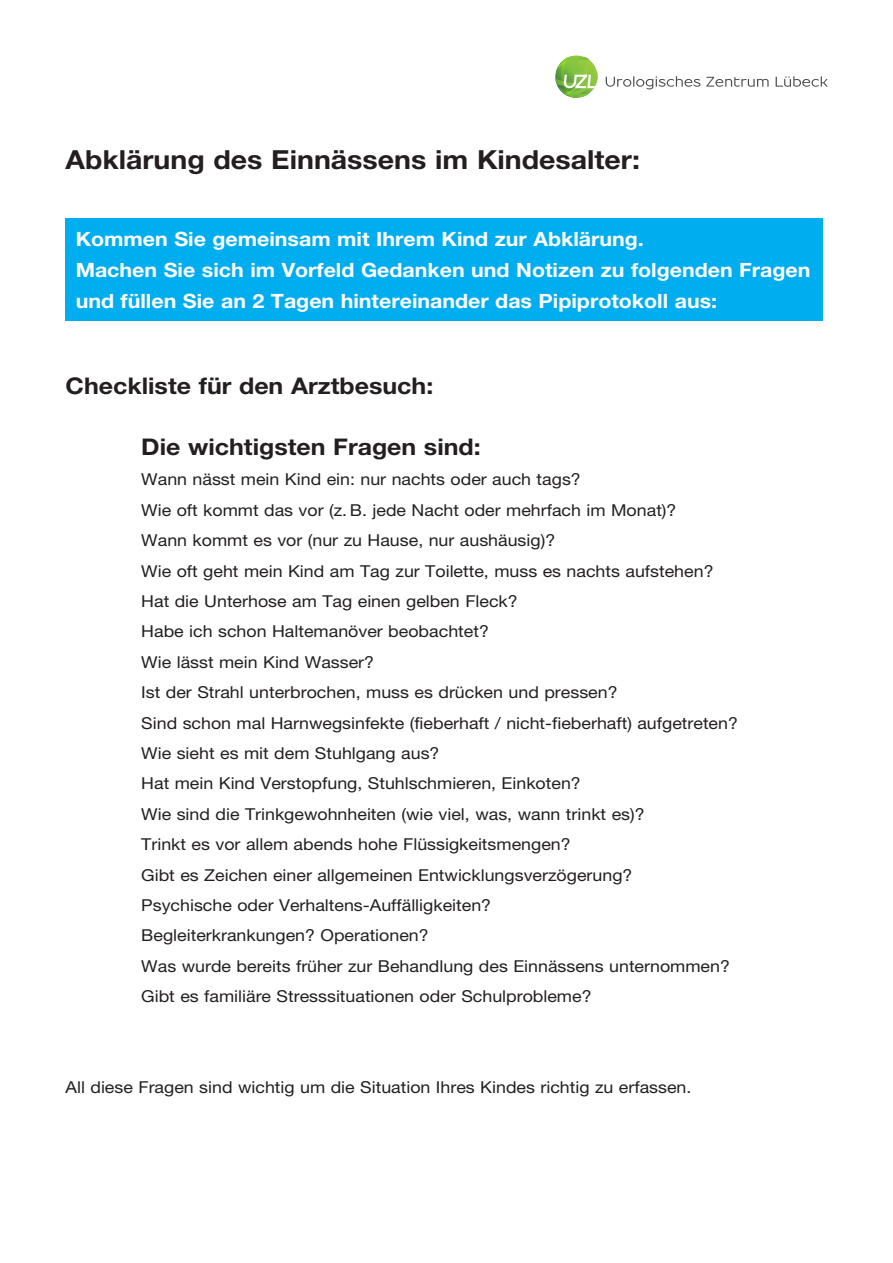
<style>
.page{position:relative;width:893px;height:1263px;background:#fff}
.page>*{position:absolute;margin:0;border:0;box-sizing:border-box;transform-origin:0 0}
.t1{font:700 26.25px "Helvetica Neue";color:#231f20;scale:1.08 1}
.t2{font:700 22.95px "Helvetica Neue";color:#231f20;scale:1.08 1}
.t3{font:700 19.65px/31.2px "Helvetica Neue";color:#fff;scale:1.08 1}
.t4{font:16.5px/30.5px "Helvetica Neue";color:#231f20;scale:1.08 1}
</style>
<div class="page">
<div style="left:66px;top:218px;width:757px;height:102px;background:#00aeef"></div>
<svg style="left:606px;top:76px;width:222px;height:13px"></svg>
<svg style="left:555px;top:55px;width:43px;height:43px"></svg>
<h1 class="t1" style="left:66px;top:143px;width:533px">Abklärung des Einnässens im Kindesalter:</h1>
<p class="t3" style="left:76px;top:223px;width:682px">Kommen Sie gemeinsam mit Ihrem Kind zur Abklärung.<br>Machen Sie sich im Vorfeld Gedanken und Notizen zu folgenden Fragen und füllen Sie an 2 Tagen hintereinander das Pipiprotokoll aus:</p>
<h2 class="t2" style="left:66px;top:372px;width:342px">Checkliste für den Arztbesuch:</h2>
<h2 class="t2" style="left:141px;top:433px;width:316px">Die wichtigsten Fragen sind:</h2>
<p class="t4" style="left:141px;top:464px;width:554px">Wann nässt mein Kind ein: nur nachts oder auch tags?<br>Wie oft kommt das vor (z.B. jede Nacht oder mehrfach im Monat)?<br>Wann kommt es vor (nur zu Hause, nur aushäusig)?<br>Wie oft geht mein Kind am Tag zur Toilette, muss es nachts aufstehen?<br>Hat die Unterhose am Tag einen gelben Fleck?<br>Habe ich schon Haltemanöver beobachtet?<br>Wie lässt mein Kind Wasser?<br>Ist der Strahl unterbrochen, muss es drücken und pressen?<br>Sind schon mal Harnwegsinfekte (fieberhaft / nicht-fieberhaft) aufgetreten?<br>Wie sieht es mit dem Stuhlgang aus?<br>Hat mein Kind Verstopfung, Stuhlschmieren, Einkoten?<br>Wie sind die Trinkgewohnheiten (wie viel, was, wann trinkt es)?<br>Trinkt es vor allem abends hohe Flüssigkeitsmengen?<br>Gibt es Zeichen einer allgemeinen Entwicklungsverzögerung?<br>Psychische oder Verhaltens-Auffälligkeiten?<br>Begleiterkrankungen? Operationen?<br>Was wurde bereits früher zur Behandlung des Einnässens unternommen?<br>Gibt es familiäre Stresssituationen oder Schulprobleme?</p>
<p class="t4" style="left:66px;top:1072px;width:581px">All diese Fragen sind wichtig um die Situation Ihres Kindes richtig zu erfassen.</p>
</div>
